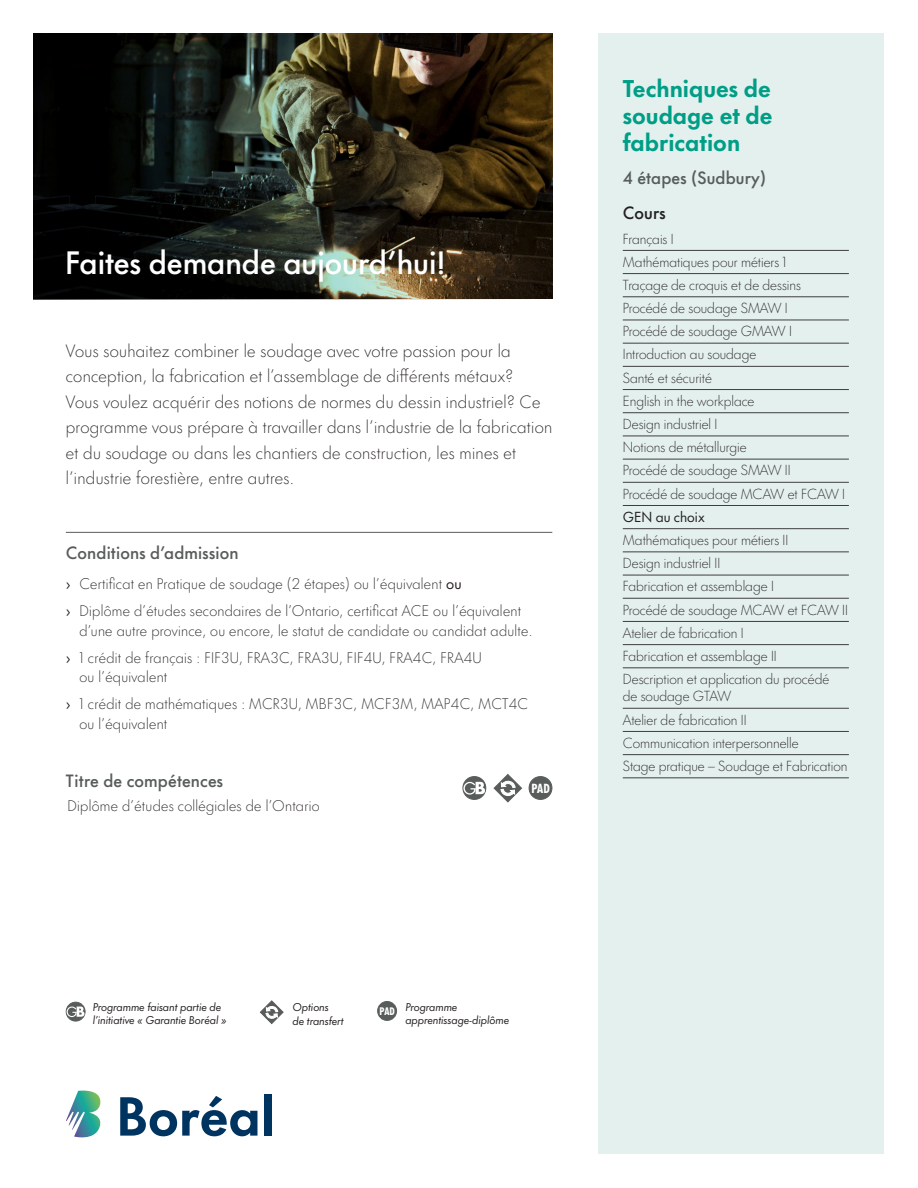
<style>
.page{position:relative;width:918px;height:1188px;background:#fff}
.page>*{position:absolute;margin:0;border:0;box-sizing:border-box;transform-origin:0 0}
.CTA{font:500 30px "Futura Now Headline";color:#fff}
.Sub_programme{font:700 22.5px/27px "Futura Now Headline";color:#009e86;text-align:justify}
.programme_description_22{font:300 16.5px/25.5px "Futura Now Headline";letter-spacing:.02em;color:#231f20}
.conditions_admission{font:500 16.5px "Futura Now Headline";letter-spacing:.01em;color:#585c5b}
.titre_compétence{font:500 16.5px "Futura Now Headline";letter-spacing:.01em;color:#585c5b}
.étapes{font:500 16.5px "Futura Now Headline";letter-spacing:.01em;color:#585c5b}
.cours{font:500 16.5px "Futura Now Headline";letter-spacing:.005em;color:#231f20}
.bullet_texte_2021{font:300 14.25px/19.5px "Futura Now Headline";letter-spacing:.02em;color:#231f20}
.cours_2022{font:300 13.5px/17.2px "Futura Now Headline";color:#231f20}
.cours_2022-2{font:13.5px "Futura Now Headline";color:#231f20}
.subs-u_l{font:800 condensed 12.3px "Futura Now Headline";color:#fff}
.titres_programmes_caps{font:italic 10.5px/13.5px "Futura Now Headline";color:#231f20}
.subs-u_l-2{font:800 condensed 10.2px "Futura Now Headline";color:#fff}
.s1{font-weight:400}
</style>
<div class="page">
<img style="left:34px;top:34px;width:517px;height:265px">
<div style="left:598px;top:34px;width:286px;height:1120px;background:#e4f0ee"></div>
<hr style="left:66px;top:532px;width:486px;height:1px;background:#585c5b">
<hr style="left:623px;top:250px;width:226px;height:1px;background:#3e3e3f">
<hr style="left:623px;top:273px;width:226px;height:1px;background:#3e3e3f">
<hr style="left:623px;top:297px;width:226px;height:1px;background:#3e3e3f">
<hr style="left:623px;top:320px;width:226px;height:1px;background:#3e3e3f">
<hr style="left:623px;top:343px;width:226px;height:1px;background:#3e3e3f">
<hr style="left:623px;top:366px;width:226px;height:1px;background:#3e3e3f">
<hr style="left:623px;top:389px;width:226px;height:1px;background:#3e3e3f">
<hr style="left:623px;top:412px;width:226px;height:1px;background:#3e3e3f">
<hr style="left:623px;top:436px;width:226px;height:1px;background:#3e3e3f">
<hr style="left:623px;top:459px;width:226px;height:1px;background:#3e3e3f">
<hr style="left:623px;top:482px;width:226px;height:1px;background:#3e3e3f">
<hr style="left:623px;top:505px;width:226px;height:1px;background:#3e3e3f">
<hr style="left:623px;top:528px;width:226px;height:1px;background:#3e3e3f">
<hr style="left:623px;top:552px;width:226px;height:1px;background:#3e3e3f">
<hr style="left:623px;top:575px;width:226px;height:1px;background:#3e3e3f">
<hr style="left:623px;top:598px;width:226px;height:1px;background:#3e3e3f">
<hr style="left:623px;top:621px;width:226px;height:1px;background:#3e3e3f">
<hr style="left:623px;top:644px;width:226px;height:1px;background:#3e3e3f">
<hr style="left:623px;top:668px;width:226px;height:1px;background:#3e3e3f">
<hr style="left:623px;top:708px;width:226px;height:1px;background:#3e3e3f">
<hr style="left:623px;top:731px;width:226px;height:1px;background:#3e3e3f">
<hr style="left:623px;top:754px;width:226px;height:1px;background:#3e3e3f">
<hr style="left:623px;top:778px;width:226px;height:1px;background:#3e3e3f">
<svg style="left:120px;top:1096px;width:137px;height:40px"></svg>
<div style="left:264px;top:1094px;width:7px;height:42px;background:#003460"></div>
<svg style="left:66px;top:1091px;width:35px;height:47px"></svg>
<svg style="left:494px;top:774px;width:28px;height:29px"></svg>
<div style="left:529px;top:777px;width:23px;height:22px;background:#585c5b;border-radius:50%"></div>
<div style="left:529px;top:776px;width:23px;height:24px;border:1px solid #585c5b;border-radius:50%"></div>
<div style="left:463px;top:777px;width:23px;height:22px;background:#585c5b;border-radius:50%"></div>
<div style="left:463px;top:776px;width:23px;height:24px;border:1px solid #585c5b;border-radius:50%"></div>
<svg style="left:463px;top:782px;width:22px;height:13px"></svg>
<svg style="left:260px;top:1000px;width:24px;height:24px"></svg>
<div style="left:66px;top:1002px;width:19px;height:19px;background:#585c5b;border-radius:50%"></div>
<div style="left:66px;top:1002px;width:19px;height:19px;border:1px solid #585c5b;border-radius:50%"></div>
<svg style="left:67px;top:1007px;width:17px;height:10px"></svg>
<div style="left:378px;top:1002px;width:19px;height:18px;background:#585c5b;border-radius:50%"></div>
<div style="left:377px;top:1001px;width:20px;height:20px;border:1px solid #585c5b;border-radius:50%"></div>
<p class="CTA" style="left:65px;top:238px;width:382px">Faites demande aujourd’hui!</p>
<p class="programme_description_22" style="left:66px;top:337px;width:488px">Vous souhaitez combiner le soudage avec votre passion pour la conception, la fabrication et l’assemblage de différents métaux?<br>Vous voulez acquérir des notions de normes du dessin industriel? Ce programme vous prépare à travailler dans l’industrie de la fabrication et du soudage ou dans les chantiers de construction, les mines et l’industrie forestière, entre autres.</p>
<p class="conditions_admission" style="left:66px;top:540px;width:174px">Conditions d’admission</p>
<p class="bullet_texte_2021" style="left:66px;top:574px;width:397px"><span class="s1">›</span> Certificat en Pratique de soudage (2 étapes) ou l’équivalent <span class="s1">ou</span></p>
<p class="bullet_texte_2021" style="left:79px;top:601px;width:455px;text-indent:-14px"><span class="s1">›</span> Diplôme d’études secondaires de l’Ontario, certificat ACE ou l’équivalent d’une autre province, ou encore, le statut de candidate ou candidat adulte.</p>
<p class="bullet_texte_2021" style="left:79px;top:647px;width:404px;text-indent:-14px"><span class="s1">›</span> 1 crédit de français : FIF3U, FRA3C, FRA3U, FIF4U, FRA4C, FRA4U ou l’équivalent</p>
<p class="bullet_texte_2021" style="left:79px;top:694px;width:450px;text-indent:-14px"><span class="s1">›</span> 1 crédit de mathématiques : MCR3U, MBF3C, MCF3M, MAP4C, MCT4C ou l’équivalent</p>
<p class="titre_compétence" style="left:66px;top:767px;width:159px">Titre de compétences</p>
<p class="bullet_texte_2021" style="left:67px;top:795px;width:254px">Diplôme d’études collégiales de l’Ontario</p>
<p class="subs-u_l" style="left:531px;top:778px;width:20px">PAD</p>
<p class="Sub_programme" style="left:623px;top:73px;width:151px">Techniques de soudage et de fabrication</p>
<p class="étapes" style="left:623px;top:164px;width:145px">4 étapes (Sudbury)</p>
<p class="cours" style="left:623px;top:199px;width:44px">Cours</p>
<p class="cours_2022" style="left:623px;top:229px;width:52px">Français I</p>
<p class="cours_2022" style="left:623px;top:252px;width:166px">Mathématiques pour métiers 1</p>
<p class="cours_2022" style="left:623px;top:276px;width:180px">Traçage de croquis et de dessins</p>
<p class="cours_2022" style="left:623px;top:299px;width:167px">Procédé de soudage SMAW I</p>
<p class="cours_2022" style="left:623px;top:322px;width:171px">Procédé de soudage GMAW I</p>
<p class="cours_2022" style="left:623px;top:345px;width:135px">Introduction au soudage</p>
<p class="cours_2022" style="left:623px;top:368px;width:91px">Santé et sécurité</p>
<p class="cours_2022" style="left:623px;top:392px;width:133px">English in the workplace</p>
<p class="cours_2022" style="left:623px;top:415px;width:96px">Design industriel I</p>
<p class="cours_2022" style="left:623px;top:438px;width:125px">Notions de métallurgie</p>
<p class="cours_2022" style="left:623px;top:461px;width:169px">Procédé de soudage SMAW II</p>
<p class="cours_2022" style="left:623px;top:484px;width:224px">Procédé de soudage MCAW et FCAW I</p>
<p class="cours_2022-2" style="left:623px;top:506px;width:83px">GEN au choix</p>
<p class="cours_2022" style="left:623px;top:531px;width:167px">Mathématiques pour métiers II</p>
<p class="cours_2022" style="left:623px;top:554px;width:99px">Design industriel II</p>
<p class="cours_2022" style="left:623px;top:577px;width:153px">Fabrication et assemblage I</p>
<p class="cours_2022" style="left:623px;top:600px;width:227px">Procédé de soudage MCAW et FCAW II</p>
<p class="cours_2022" style="left:623px;top:623px;width:123px">Atelier de fabrication I</p>
<p class="cours_2022" style="left:623px;top:647px;width:156px">Fabrication et assemblage II</p>
<p class="cours_2022" style="left:623px;top:670px;width:208px">Description et application du procédé de soudage GTAW</p>
<p class="cours_2022" style="left:623px;top:710px;width:125px">Atelier de fabrication II</p>
<p class="cours_2022" style="left:623px;top:733px;width:177px">Communication interpersonnelle</p>
<p class="cours_2022" style="left:623px;top:757px;width:226px">Stage pratique – Soudage et Fabrication</p>
<p class="titres_programmes_caps" style="left:93px;top:999px;width:135px">Programme faisant partie de l’initiative « Garantie Boréal »</p>
<p class="titres_programmes_caps" style="left:293px;top:1000px;width:53px">Options<br>de transfert</p>
<p class="subs-u_l-2" style="left:380px;top:1003px;width:17px">PAD</p>
<p class="titres_programmes_caps" style="left:405px;top:999px;width:105px">Programme apprentissage-diplôme</p>
</div>
